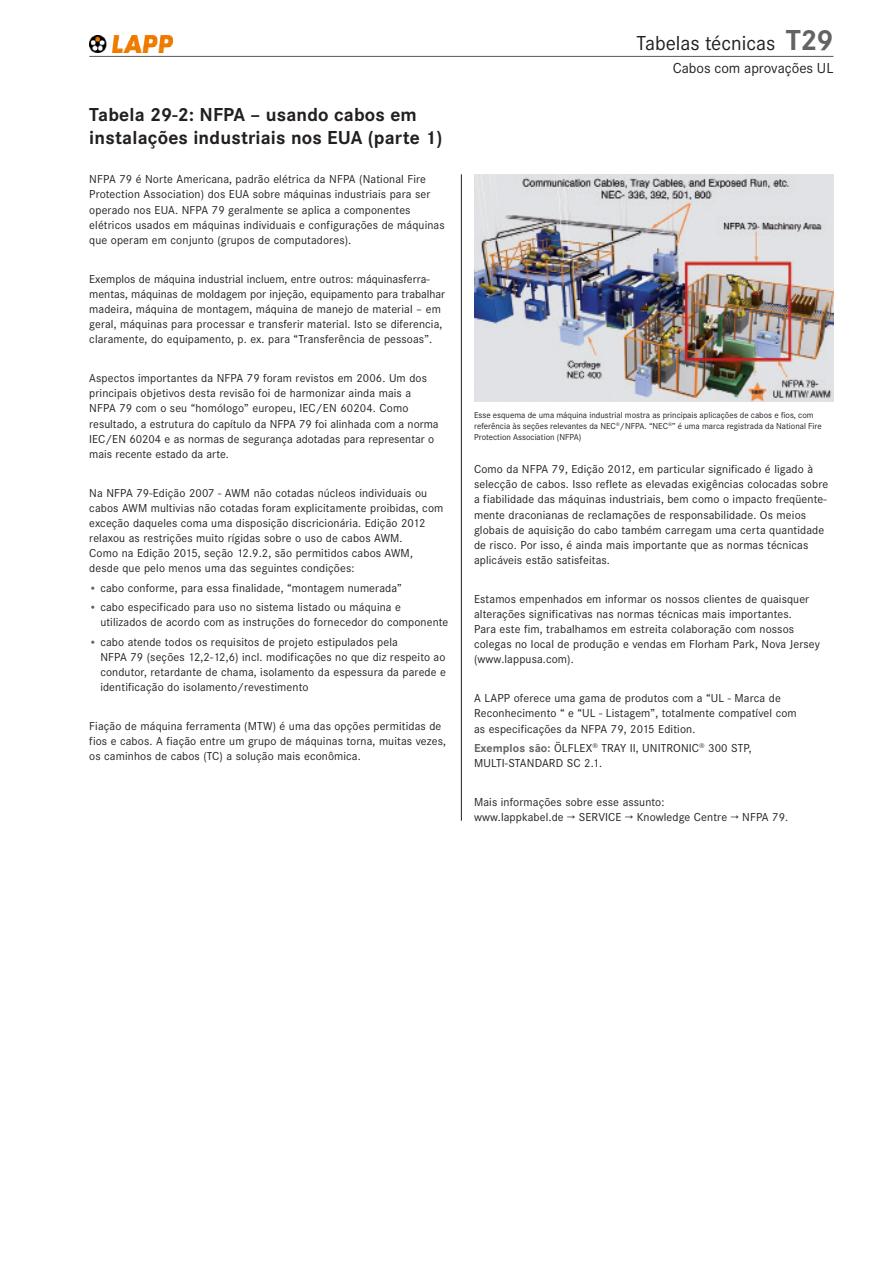
<style>
.page{position:relative;width:893px;height:1263px;background:#fff}
.page>*{position:absolute;margin:0;border:0;box-sizing:border-box;transform-origin:0 0}
.t1{font:21px "Corporate STOT";color:#231f20}
.t2{font:700 19.5px/22.5px "Corporate STOT";letter-spacing:.01em;color:#231f20}
.t3{font:15px "Corporate STOT";color:#231f20}
.t4{font:12px/15.1px "Corporate STOT";letter-spacing:.01em;color:#231f20}
.t5{font:9px/11.2px "Corporate STOT";color:#231f20}
.s1{font-size:11.25px;color:#636366}
.s2{font-weight:700;font-size:30px;color:#636366}
.s3{font-weight:700;color:#636366}
</style>
<div class="page">
<img style="left:89px;top:36px;width:84px;height:17px">
<img style="left:474px;top:174px;width:359px;height:228px">
<hr style="left:89px;top:56px;width:744px;height:1px;background:#57585a">
<hr style="left:461px;top:174px;width:1px;height:647px;background:#231f20">
<h2 class="t2" style="left:89px;top:104px;width:355px">Tabela 29-2: NFPA – usando cabos em instalações industriais nos EUA (parte 1)</h2>
<p class="t4" style="left:89px;top:172px;width:357px">NFPA 79 é Norte Americana, padrão elétrica da NFPA (National Fire Protection Association) dos EUA sobre máquinas industriais para ser operado nos EUA. NFPA 79 geralmente se aplica a componentes elétricos usados em máquinas individuais e configurações de máquinas que operam em conjunto (grupos de computadores).</p>
<p class="t4" style="left:89px;top:271px;width:357px">Exemplos de máquina industrial incluem, entre outros: máquinasferra&shy;mentas, máquinas de moldagem por injeção, equipamento para trabalhar madeira, máquina de montagem, máquina de manejo de material – em geral, máquinas para processar e transferir material. Isto se diferencia, claramente, do equipamento, p. ex. para “Transferência de pessoas”.</p>
<p class="t4" style="left:89px;top:371px;width:351px">Aspectos importantes da NFPA 79 foram revistos em 2006. Um dos principais objetivos desta revisão foi de harmonizar ainda mais a NFPA 79 com o seu “homólogo” europeu, IEC/EN 60204. Como resultado, a estrutura do capítulo da NFPA 79 foi alinhada com a norma IEC/EN 60204 e as normas de segurança adotadas para representar o mais recente estado da arte.</p>
<p class="t4" style="left:89px;top:485px;width:356px">Na NFPA 79-Edição 2007 - AWM não cotadas núcleos individuais ou cabos AWM multivias não cotadas foram explicitamente proibidas, com exceção daqueles coma uma disposição discricionária. Edição 2012 relaxou as restrições muito rígidas sobre o uso de cabos AWM.<br>Como na Edição 2015, seção 12.9.2, são permitidos cabos AWM, desde que pelo menos uma das seguintes condições:</p>
<p class="t4" style="left:89px;top:580px;width:314px"><span class="s1">•</span> cabo conforme, para essa finalidade, “montagem numerada”</p>
<p class="t4" style="left:100px;top:600px;width:350px;text-indent:-11px"><span class="s1">•</span> cabo especificado para uso no sistema listado ou máquina e utilizados de acordo com as instruções do fornecedor do componente</p>
<p class="t4" style="left:100px;top:634px;width:347px;text-indent:-11px"><span class="s1">•</span> cabo atende todos os requisitos de projeto estipulados pela<br>NFPA 79 (seções 12,2-12,6) incl. modificações no que diz respeito ao condutor, retardante de chama, isolamento da espessura da parede e identificação do isolamento/revestimento</p>
<p class="t4" style="left:89px;top:719px;width:358px">Fiação de máquina ferramenta (MTW) é uma das opções permitidas de fios e cabos. A fiação entre um grupo de máquinas torna, muitas vezes, os caminhos de cabos (TC) a solução mais econômica.</p>
<h1 class="t1" style="left:637px;top:31px;width:198px">Tabelas técnicas <span class="s2">T29</span></h1>
<p class="t3" style="left:673px;top:59px;width:162px">Cabos com aprovações UL</p>
<p class="t5" style="left:474px;top:409px;width:349px">Esse esquema de uma máquina industrial mostra as principais aplicações de cabos e fios, com referência às seções relevantes da NEC<sup>®</sup>/NFPA. “NEC<sup>®</sup>” é uma marca registrada da National Fire<br>Protection Association (NFPA)</p>
<p class="t4" style="left:474px;top:462px;width:356px">Como da NFPA 79, Edição 2012, em particular significado é ligado à selecção de cabos. Isso reflete as elevadas exigências colocadas sobre a fiabilidade das máquinas industriais, bem como o impacto freqüente&shy;mente draconianas de reclamações de responsabilidade. Os meios globais de aquisição do cabo também carregam uma certa quantidade de risco. Por isso, é ainda mais importante que as normas técnicas aplicáveis estão satisfeitas.</p>
<p class="t4" style="left:474px;top:591px;width:347px">Estamos empenhados em informar os nossos clientes de quaisquer alterações significativas nas normas técnicas mais importantes.<br>Para este fim, trabalhamos em estreita colaboração com nossos colegas no local de produção e vendas em Florham Park, Nova Jersey (www.lappusa.com).</p>
<p class="t4" style="left:474px;top:691px;width:324px">A LAPP oferece uma gama de produtos com a “UL - Marca de<br>Reconhecimento “ e “UL - Listagem”, totalmente compatível com as especificações da NFPA 79, 2015 Edition.</p>
<p class="t4" style="left:474px;top:740px;width:279px"><span class="s3">Exemplos são:</span> ÖLFLEX<sup>®</sup> TRAY II, UNITRONIC<sup>®</sup> 300 STP,<br>MULTI-STANDARD SC 2.1.</p>
<p class="t4" style="left:474px;top:794px;width:316px">Mais informações sobre esse assunto:<br>www.lappkabel.de → SERVICE → Knowledge Centre → NFPA 79.</p>
</div>
